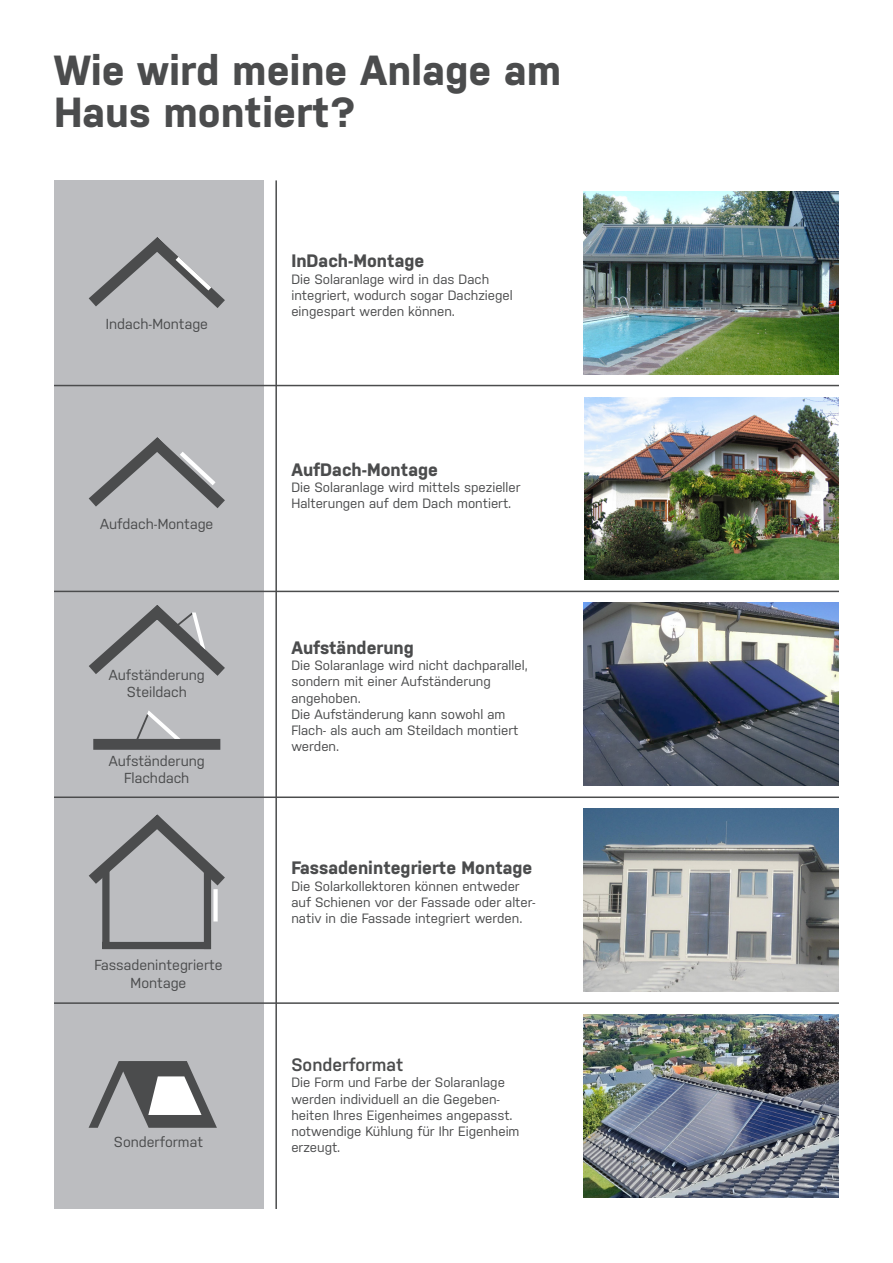
<style>
.page{position:relative;width:893px;height:1263px;background:#fff}
.page>*{position:absolute;margin:0;border:0;box-sizing:border-box;transform-origin:0 0}
.t1{font:700 42px/42px "Nudista";color:#4b4c4d}
.t2{font:700 18px "Nudista";color:#4b4c4d}
.t3{font:600 18px "Nudista";color:#4b4c4d}
.t4{font:14.55px/17.4px "Nudista";color:#4b4c4d;text-align:center}
.t5{font:13.5px/16.2px "Nudista";color:#4b4c4d}
</style>
<div class="page">
<hr style="left:275px;top:180px;width:2px;height:1029px;background:#4b4c4d">
<div style="left:54px;top:180px;width:209px;height:1029px;background:#bcbdc0"></div>
<div style="left:102px;top:869px;width:8px;height:79px;background:#4b4c4d"></div>
<div style="left:204px;top:867px;width:7px;height:82px;background:#4b4c4d"></div>
<div style="left:102px;top:942px;width:109px;height:7px;background:#4b4c4d"></div>
<div style="left:213px;top:889px;width:5px;height:32px;background:#fff"></div>
<svg style="left:88px;top:814px;width:137px;height:83px"></svg>
<svg style="left:88px;top:237px;width:137px;height:71px"></svg>
<svg style="left:88px;top:437px;width:137px;height:71px"></svg>
<svg style="left:89px;top:1061px;width:128px;height:67px"></svg>
<img style="left:584px;top:191px;width:255px;height:183px">
<img style="left:584px;top:397px;width:255px;height:183px">
<img style="left:584px;top:603px;width:255px;height:183px">
<img style="left:584px;top:809px;width:255px;height:183px">
<img style="left:584px;top:1015px;width:255px;height:182px">
<hr style="left:54px;top:385px;width:785px;height:1px;background:#4b4c4d">
<hr style="left:54px;top:591px;width:785px;height:1px;background:#4b4c4d">
<hr style="left:54px;top:796px;width:785px;height:2px;background:#4b4c4d">
<hr style="left:54px;top:1002px;width:785px;height:2px;background:#4b4c4d">
<div style="left:93px;top:739px;width:127px;height:11px;background:#4b4c4d"></div>
<svg style="left:89px;top:605px;width:136px;height:71px"></svg>
<svg style="left:134px;top:710px;width:46px;height:29px"></svg>
<h1 class="t1" style="left:54px;top:49px;width:509px">Wie wird meine Anlage am<br>Haus montiert?</h1>
<p class="t4" style="left:106px;top:315px;width:104px">Indach-Montage</p>
<p class="t4" style="left:100px;top:515px;width:115px">Aufdach-Montage</p>
<p class="t4" style="left:109px;top:666px;width:98px">Aufständerung<br>Steildach</p>
<p class="t4" style="left:109px;top:752px;width:98px">Aufständerung<br>Flachdach</p>
<p class="t4" style="left:94px;top:956px;width:130px">Fassadenintegrierte<br>Montage</p>
<p class="t4" style="left:114px;top:1133px;width:91px">Sonderformat</p>
<h2 class="t2" style="left:291px;top:251px;width:134px">InDach-Montage</h2>
<p class="t5" style="left:291px;top:271px;width:223px">Die Solaranlage wird in das Dach integriert, wodurch sogar Dachziegel eingespart werden können.</p>
<h2 class="t2" style="left:291px;top:459px;width:148px">AufDach-Montage</h2>
<p class="t5" style="left:291px;top:479px;width:231px">Die Solaranlage wird mittels spezieller<br>Halterungen auf dem Dach montiert.</p>
<h2 class="t2" style="left:291px;top:637px;width:124px">Aufständerung</h2>
<p class="t5" style="left:291px;top:657px;width:238px">Die Solaranlage wird nicht dachparallel, sondern mit einer Aufständerung angehoben.<br>Die Aufständerung kann sowohl am<br>Flach- als auch am Steildach montiert werden.</p>
<h2 class="t2" style="left:291px;top:858px;width:243px">Fassadenintegrierte Montage</h2>
<p class="t5" style="left:291px;top:878px;width:246px">Die Solarkollektoren können entweder auf Schienen vor der Fassade oder alter&shy;nativ in die Fassade integriert werden.</p>
<h2 class="t3" style="left:291px;top:1054px;width:114px">Sonderformat</h2>
<p class="t5" style="left:291px;top:1074px;width:230px">Die Form und Farbe der Solaranlage werden individuell an die Gegeben&shy;heiten Ihres Eigenheimes angepasst. notwendige Kühlung für Ihr Eigenheim erzeugt.</p>
</div>
